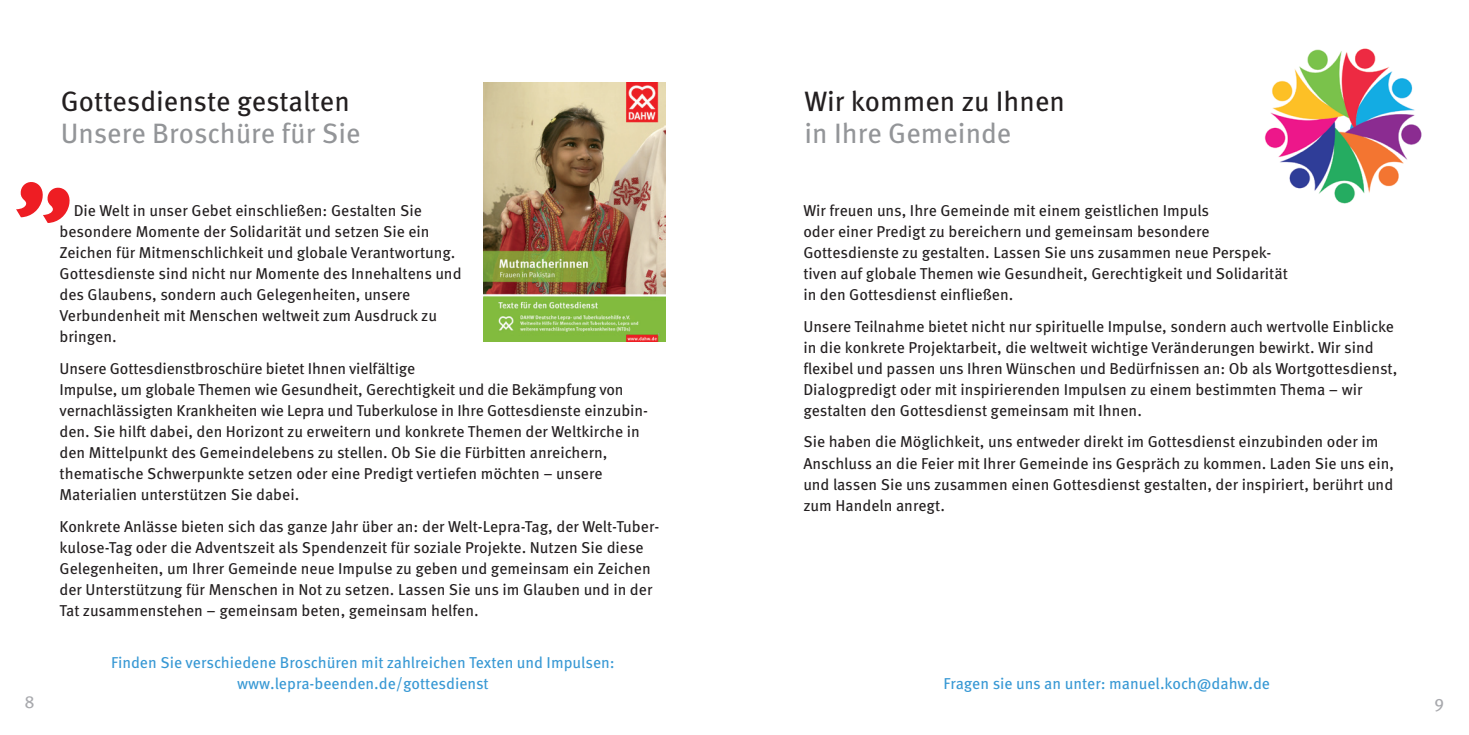
<style>
.page{position:relative;width:1469px;height:735px;background:#fff}
.page>*{position:absolute;margin:0;border:0;box-sizing:border-box;transform-origin:0 0}
.t1{font:28px "Meta OT";color:#231f20}
.t2{font:28px "Meta OT";color:#939598}
.t3{font:17.5px "Meta OT";color:#a8a9ad}
.t4{font:15.75px/21px "Meta OT";color:#231f20}
.t5{font:15.75px/21px "Meta OT";color:#3798d4;text-align:center}
</style>
<div class="page">
<img style="left:483px;top:83px;width:182px;height:258px">
<img style="left:1264px;top:48px;width:158px;height:156px">
<h1 class="t1" style="left:61px;top:84px;width:291px">Gottesdienste gestalten</h1>
<h1 class="t2" style="left:61px;top:115px;width:301px">Unsere Broschüre für Sie</h1>
<p class="t4" style="left:60px;top:201px;width:403px;text-indent:14px">Die Welt in unser Gebet einschließen: Gestalten Sie besondere Momente der Solidarität und setzen Sie ein Zeichen für Mitmenschlichkeit und globale Verantwortung.<br>Gottesdienste sind nicht nur Momente des Innehaltens und des Glaubens, sondern auch Gelegenheiten, unsere Verbundenheit mit Menschen weltweit zum Ausdruck zu bringen.</p>
<p class="t4" style="left:60px;top:358px;width:590px">Unsere Gottesdienstbroschüre bietet Ihnen vielfältige<br>Impulse, um globale Themen wie Gesundheit, Gerechtigkeit und die Bekämpfung von vernachlässigten Krankheiten wie Lepra und Tuberkulose in Ihre Gottesdienste einzubin&shy;den. Sie hilft dabei, den Horizont zu erweitern und konkrete Themen der Weltkirche in den Mittelpunkt des Gemeindelebens zu stellen. Ob Sie die Fürbitten anreichern, thematische Schwerpunkte setzen oder eine Predigt vertiefen möchten – unsere Materialien unterstützen Sie dabei.</p>
<p class="t4" style="left:60px;top:516px;width:601px">Konkrete Anlässe bieten sich das ganze Jahr über an: der Welt-Lepra-Tag, der Welt-Tuber&shy;kulose-Tag oder die Adventszeit als Spendenzeit für soziale Projekte. Nutzen Sie diese Gelegenheiten, um Ihrer Gemeinde neue Impulse zu geben und gemeinsam ein Zeichen der Unterstützung für Menschen in Not zu setzen. Lassen Sie uns im Glauben und in der Tat zusammenstehen – gemeinsam beten, gemeinsam helfen.</p>
<p class="t5" style="left:111px;top:652px;width:505px">Finden Sie verschiedene Broschüren mit zahlreichen Texten und Impulsen: www.lepra-beenden.de/gottesdienst</p>
<h1 class="t1" style="left:804px;top:84px;width:262px">Wir kommen zu Ihnen</h1>
<h1 class="t2" style="left:804px;top:115px;width:208px">in Ihre Gemeinde</h1>
<p class="t4" style="left:803px;top:201px;width:486px">Wir freuen uns, Ihre Gemeinde mit einem geistlichen Impuls<br>oder einer Predigt zu bereichern und gemeinsam besondere Gottesdienste zu gestalten. Lassen Sie uns zusammen neue Perspek&shy;tiven auf globale Themen wie Gesundheit, Gerechtigkeit und Solidarität in den Gottesdienst einfließen.</p>
<p class="t4" style="left:803px;top:316px;width:595px">Unsere Teilnahme bietet nicht nur spirituelle Impulse, sondern auch wertvolle Einblicke in die konkrete Projektarbeit, die weltweit wichtige Veränderungen bewirkt. Wir sind flexibel und passen uns Ihren Wünschen und Bedürfnissen an: Ob als Wortgottesdienst, Dialogpredigt oder mit inspirierenden Impulsen zu einem bestimmten Thema – wir gestalten den Gottesdienst gemeinsam mit Ihnen.</p>
<p class="t4" style="left:803px;top:432px;width:592px">Sie haben die Möglichkeit, uns entweder direkt im Gottesdienst einzubinden oder im Anschluss an die Feier mit Ihrer Gemeinde ins Gespräch zu kommen. Laden Sie uns ein, und lassen Sie uns zusammen einen Gottesdienst gestalten, der inspiriert, berührt und zum Handeln anregt.</p>
<p class="t5" style="left:943px;top:673px;width:328px">Fragen sie uns an unter: manuel.koch@dahw.de</p>
<p class="t3" style="left:25px;top:691px;width:12px">8</p>
<p class="t3" style="left:1434px;top:691px;width:11px">9</p>
</div>
